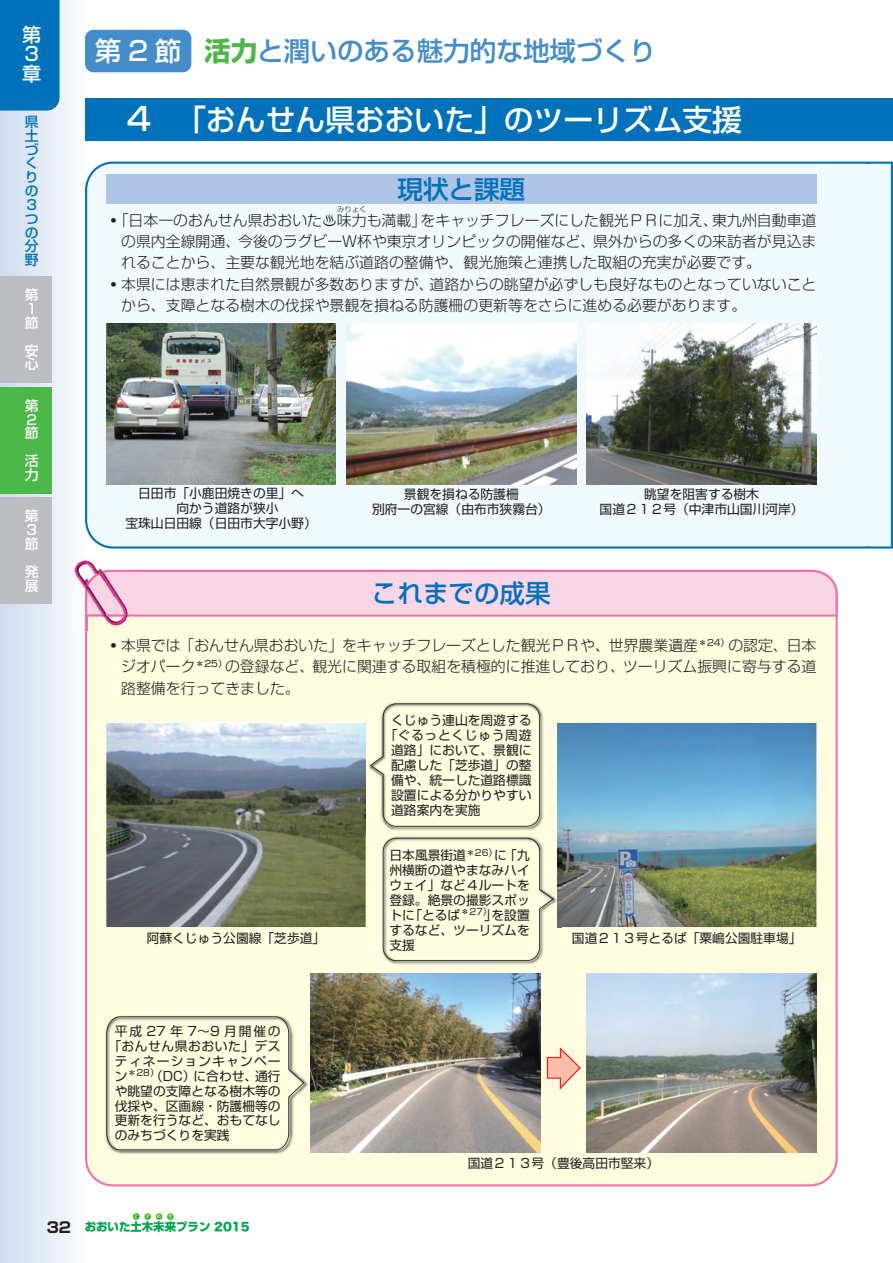
<style>
.page{position:relative;width:893px;height:1263px;background:#fff}
.page>*{position:absolute;margin:0;border:0;box-sizing:border-box;transform-origin:0 0}
.t1{font:500 29.7px "Shin Go Pr 6";color:#fff}
.t2{font:500 26.55px "Shin Go Pr 6";color:#448dcb}
.t3{font:500 25.5px "Shin Go Pr 6";color:#0072bc}
.t4{font:500 19.2px/19.2px "Shin Go Pr 6";color:#fff;text-align:justify}
.t5{font:300 14.85px/21.3px "Shin Go Pr 6";color:#231f20;text-align:justify}
.t6{font:500 13.8px/13.8px "Shin Go Pr 6";color:#fff;text-align:justify}
.t7{font:500 13.8px/13.8px "Shin Go Pr 6";color:#0072bc;text-align:justify}
.t8{font:12.75px/14.9px "Shin Go Pr 6";color:#231f20;text-align:center}
.t9{font:12.75px "Shin Go Pr 6";letter-spacing:.045em;color:#231f20}
.t10{font:12.75px "Shin Go Pr 6";letter-spacing:.09em;color:#231f20}
.t11{font:12.75px "Shin Go Pr 6";letter-spacing:.055em;color:#231f20}
.t12{font:800 11.4px "Shin Go Pr 6";color:#00a54f}
.t13{font:300 7.5px "Shin Go Pr 6";color:#231f20}
.t14{font:700 4.8px "Shin Go Pr 6";color:#fff101}
.s1{color:#fff}
.s2{font-weight:700;color:#4cb848}
.s3{font-size:31.95px}
.s4{font-weight:800}
.s5{font-weight:700;font-size:14.85px;color:#231f20}
.s6{font-family:"Hira Kaku Std W8";font-weight:400}
</style>
<div class="page">
<div style="left:0;top:0;width:87px;height:1263px;background:linear-gradient(to right,#cedbef,#fcfdfe)"></div>
<div style="left:85px;top:162px;width:808px;height:387px;background:#f0f9fd"></div>
<div style="left:133px;top:1213px;width:6px;height:7px;background:#00a54f;border-radius:50%"></div>
<svg style="left:144px;top:1213px;width:7px;height:7px"></svg>
<div style="left:156px;top:1213px;width:6px;height:7px;background:#00a54f;border-radius:50%"></div>
<svg style="left:167px;top:1213px;width:7px;height:7px"></svg>
<div style="left:85px;top:98px;width:808px;height:42px;background:#0072bc"></div>
<div style="left:85px;top:631px;width:753px;height:555px;background:#fffce0"></div>
<img style="left:87px;top:560px;width:45px;height:10px">
<img style="left:72px;top:558px;width:15px;height:73px">
<svg style="left:85px;top:570px;width:753px;height:61px;background:#fad7df"></svg>
<img style="left:85px;top:570px;width:47px;height:47px">
<div style="left:0;top:0;width:60px;height:111px;background:#0072bc"></div>
<div style="left:106px;top:174px;width:710px;height:30px;background:#adc4e5"></div>
<img style="left:106px;top:323px;width:230px;height:162px">
<img style="left:347px;top:323px;width:229px;height:162px">
<img style="left:587px;top:323px;width:229px;height:162px">
<img style="left:106px;top:723px;width:260px;height:204px">
<img style="left:557px;top:723px;width:259px;height:204px">
<img style="left:365px;top:698px;width:183px;height:137px">
<img style="left:365px;top:723px;width:1px;height:112px">
<svg style="left:370px;top:703px;width:170px;height:124px;background:#f9f6da"></svg>
<img style="left:378px;top:833px;width:183px;height:136px">
<img style="left:557px;top:833px;width:4px;height:94px">
<img style="left:378px;top:833px;width:170px;height:2px">
<svg style="left:383px;top:838px;width:171px;height:123px;background:#f7f4d9"></svg>
<img style="left:102px;top:1011px;width:210px;height:147px">
<svg style="left:106px;top:1016px;width:198px;height:134px;background:#f5f2d7"></svg>
<img style="left:310px;top:974px;width:230px;height:178px">
<img style="left:587px;top:974px;width:229px;height:178px">
<svg style="left:547px;top:1047px;width:34px;height:43px"></svg>
<div style="left:85px;top:30px;width:106px;height:42px;background:#448dcb;border-radius:9px"></div>
<div style="left:0;top:276px;width:51px;height:107px;background:#bcbdc0"></div>
<div style="left:0;top:387px;width:51px;height:106px;background:#4cb848"></div>
<div style="left:0;top:497px;width:51px;height:107px;background:#bcbdc0"></div>
<h3 class="t4" style="left:22px;top:24px;width:21px">第３章</h3>
<p class="t7" style="left:25px;top:114px;width:15px">県土づくりの３つの分野</p>
<p class="t6" style="left:25px;top:287px;width:15px">第１節</p>
<p class="t6" style="left:25px;top:343px;width:15px">安心</p>
<p class="t6" style="left:25px;top:398px;width:15px">第２節</p>
<p class="t6" style="left:25px;top:453px;width:15px">活力</p>
<p class="t6" style="left:25px;top:508px;width:15px">第３節</p>
<p class="t6" style="left:25px;top:564px;width:15px">発展</p>
<h2 class="t2" style="left:95px;top:29px;width:562px"><span class="s1">第 2 節</span> <span class="s2">活力</span>と潤いのある魅力的な地域づくり</h2>
<h1 class="t1" style="left:123px;top:96px;width:620px"><span class="s3">４</span> 「おんせん県おおいた」のツーリズム支援</h1>
<h3 class="t3" style="left:398px;top:168px;width:129px">現状と課題</h3>
<p class="t13" style="left:337px;top:203px;width:31px">みりょく</p>
<p class="t5" style="left:121px;top:229px;width:697px">の県内全線開通、今後のラグビーＷ杯や東京オリンピックの開催など、県外からの多くの来訪者が見込ま</p>
<p class="t5" style="left:121px;top:251px;width:641px">れることから、主要な観光地を結ぶ道路の整備や、観光施策と連携した取組の充実が必要です。</p>
<p class="t5" style="left:106px;top:272px;width:712px"><span class="s4">・</span>本県には恵まれた自然景観が多数ありますが、道路からの眺望が必ずしも良好なものとなっていないこと</p>
<p class="t5" style="left:121px;top:293px;width:627px">から、支障となる樹木の伐採や景観を損ねる防護柵の更新等をさらに進める必要があります。</p>
<p class="t5" style="left:106px;top:208px;width:712px"><span class="s4">・</span>「日本一のおんせん県おおいた♨味力も満載」をキャッチフレーズにした観光ＰＲに加え、東九州自動車道</p>
<p class="t8" style="left:138px;top:485px;width:167px">日田市「小鹿田焼きの里」へ</p>
<p class="t8" style="left:176px;top:500px;width:104px">向かう道路が狭小</p>
<p class="t8" style="left:125px;top:515px;width:193px">宝珠山日田線（日田市大字小野）</p>
<p class="t8" style="left:372px;top:486px;width:180px">景観を損ねる防護柵<br>別府一の宮線（由布市狭霧台）</p>
<p class="t8" style="left:600px;top:486px;width:206px">眺望を阻害する樹木<br>国道２１２号（中津市山国川河岸）</p>
<h3 class="t3" style="left:372px;top:572px;width:180px">これまでの成果</h3>
<p class="t5" style="left:121px;top:633px;width:697px;text-indent:-15px"><span class="s4">・</span>本県では「おんせん県おおいた」をキャッチフレーズとした観光ＰＲや、世界農業遺産<sup>＊24）</sup>の認定、日本ジオパーク<sup>＊25）</sup>の登録など、観光に関連する取組を積極的に推進しており、ツーリズム振興に寄与する道路整備を行ってきました。</p>
<p class="t8" style="left:391px;top:712px;width:142px">くじゅう連山を周遊する</p>
<p class="t11" style="left:385px;top:725px;width:148px">「ぐるっとくじゅう周遊</p>
<p class="t8" style="left:391px;top:742px;width:142px">道路」において、景観に</p>
<p class="t8" style="left:391px;top:757px;width:142px">配慮した「芝歩道」の整</p>
<p class="t8" style="left:391px;top:771px;width:142px">備や、統一した道路標識</p>
<p class="t8" style="left:391px;top:786px;width:142px">設置による分かりやすい</p>
<p class="t8" style="left:391px;top:801px;width:91px">道路案内を実施</p>
<p class="t8" style="left:389px;top:847px;width:142px;text-align:justify">日本風景街道<sup>＊26）</sup>に「九州横断の道やまなみハイウェイ」など４ルートを登録。絶景の撮影スポットに「とるぱ<sup>＊27）</sup>」を設置するなど、ツーリズムを支援</p>
<p class="t8" style="left:147px;top:929px;width:180px">阿蘇くじゅう公園線「芝歩道」</p>
<p class="t8" style="left:572px;top:929px;width:231px">国道２１３号とるぱ「粟嶋公園駐車場」</p>
<p class="t8" style="left:115px;top:1023px;width:167px">平成 27 年 7～9 月開催の</p>
<p class="t9" style="left:108px;top:1036px;width:174px">「おんせん県おおいた」デス</p>
<p class="t10" style="left:115px;top:1050px;width:167px">ティネーションキャンペー</p>
<p class="t8" style="left:115px;top:1067px;width:167px">ン<sup>＊28）</sup>（DC）に合わせ、通行</p>
<p class="t8" style="left:115px;top:1082px;width:167px">や眺望の支障となる樹木等の</p>
<p class="t8" style="left:115px;top:1097px;width:167px">伐採や、区画線・防護柵等の</p>
<p class="t8" style="left:115px;top:1112px;width:167px">更新を行うなど、おもてなし</p>
<p class="t8" style="left:115px;top:1127px;width:116px">のみちづくりを実践</p>
<p class="t14" style="left:134px;top:1212px;width:6px">と</p>
<p class="t14" style="left:145px;top:1212px;width:6px">き</p>
<p class="t14" style="left:157px;top:1212px;width:6px">め</p>
<p class="t14" style="left:168px;top:1212px;width:6px">き</p>
<p class="t8" style="left:468px;top:1155px;width:193px">国道２１３号（豊後高田市堅来）</p>
<p class="t12" style="left:47px;top:1217px;width:204px"><span class="s5">32</span> おおいた土木未来プラン <span class="s6">2015</span></p>
</div>
